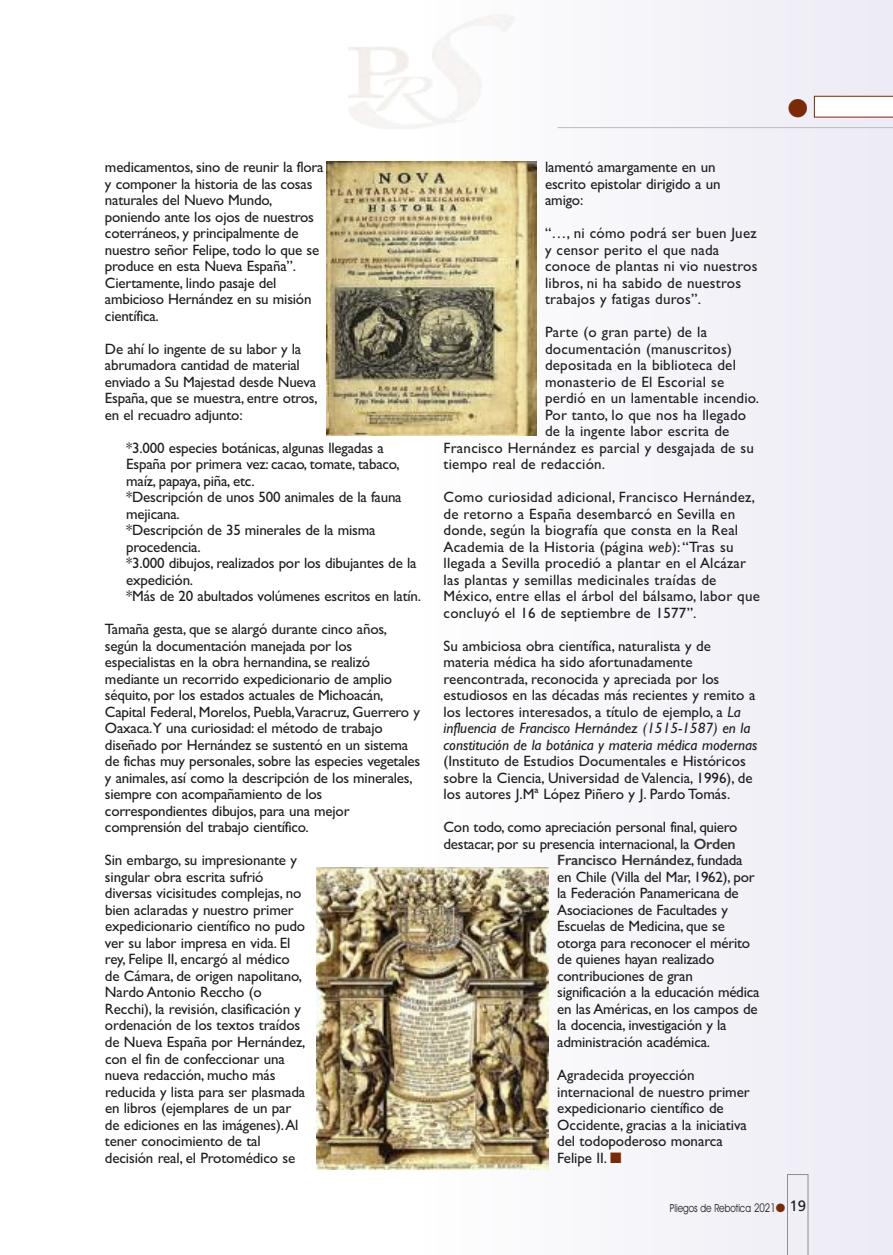
<style>
.page{position:relative;width:893px;height:1255px;background:#fff}
.page>*{position:absolute;margin:0;border:0;box-sizing:border-box;transform-origin:0 0}
.t1{font:25.5px "Zapf Dingbats";color:#7b2a08}
.t2{font:15px/16.5px "Gill Sans";letter-spacing:-.01em;color:#1f1d1d}
.t3{font:15px/16.5px "Gill Sans";letter-spacing:.015em;color:#1f1d1d}
.t4{font:600 15px "Gill Sans";letter-spacing:-.015em;color:#383636}
.t5{font:11.25px "Avant Garde IT Cby BT";color:#1f1d1d;scale:.8 1}
.s1{font-style:italic}
.s2{font-weight:600;color:#383636}
.s3{font-weight:400;color:#1f1d1d}
.s4{color:#7b2a08}
.s5{font-size:12px}
.s6{font-family:"Frutiger";font-size:15px}
</style>
<div class="page">
<div style="left:424px;top:0;width:469px;height:1254px;background:#f4f3f9"></div>
<img style="left:348px;top:13px;width:165px;height:117px">
<hr style="left:558px;top:127px;width:335px;height:1px;background:#bcbbbb">
<svg style="left:787px;top:1174px;width:21px;height:80px"></svg>
<svg style="left:814px;top:96px;width:79px;height:21px"></svg>
<img style="left:327px;top:162px;width:209px;height:274px">
<img style="left:316px;top:867px;width:233px;height:302px">
<p class="t2" style="left:105px;top:159px;width:220px">medicamentos, sino de reunir la flora y componer la historia de las cosas naturales del Nuevo Mundo, poniendo ante los ojos de nuestros coterráneos, y principalmente de nuestro señor Felipe, todo lo que se produce en esta Nueva España”.<br>Ciertamente, lindo pasaje del ambicioso Hernández en su misión científica.</p>
<p class="t2" style="left:105px;top:340px;width:214px">De ahí lo ingente de su labor y la abrumadora cantidad de material enviado a Su Majestad desde Nueva<br>España, que se muestra, entre otros, en el recuadro adjunto:</p>
<p class="t2" style="left:126px;top:439px;width:296px">*3.000 especies botánicas, algunas llegadas a España por primera vez: cacao, tomate, tabaco, maíz, papaya, piña, etc.<br>*Descripción de unos 500 animales de la fauna mejicana.<br>*Descripción de 35 minerales de la misma procedencia.<br>*3.000 dibujos, realizados por los dibujantes de la expedición.<br>*Más de 20 abultados volúmenes escritos en latín.</p>
<p class="t2" style="left:105px;top:621px;width:317px">Tamaña gesta, que se alargó durante cinco años, según la documentación manejada por los especialistas en la obra hernandina, se realizó mediante un recorrido expedicionario de amplio séquito, por los estados actuales de Michoacán, Capital Federal, Morelos, Puebla,Varacruz, Guerrero y Oaxaca.Y una curiosidad: el método de trabajo diseñado por Hernández se sustentó en un sistema de fichas muy personales, sobre las especies vegetales y animales, así como la descripción de los minerales, siempre con acompañamiento de los correspondientes dibujos, para una mejor comprensión del trabajo científico.</p>
<p class="t2" style="left:105px;top:852px;width:202px">Sin embargo, su impresionante y singular obra escrita sufrió diversas vicisitudes complejas, no bien aclaradas y nuestro primer expedicionario científico no pudo ver su labor impresa en vida. El rey, Felipe II, encargó al médico de Cámara, de origen napolitano,<br>Nardo Antonio Reccho (o<br>Recchi), la revisión, clasificación y ordenación de los textos traídos de Nueva España por Hernández, con el fin de confeccionar una nueva redacción, mucho más reducida y lista para ser plasmada en libros (ejemplares de un par de ediciones en las imágenes).Al tener conocimiento de tal decisión real, el Protomédico se</p>
<h1 class="t1" style="left:788px;top:93px;width:22px">●</h1>
<p class="t2" style="left:545px;top:159px;width:177px">lamentó amargamente en un escrito epistolar dirigido a un amigo:</p>
<p class="t3" style="left:545px;top:225px;width:214px">“…, ni cómo podrá ser buen Juez y censor perito el que nada conoce de plantas ni vio nuestros libros, ni ha sabido de nuestros trabajos y fatigas duros”.</p>
<p class="t3" style="left:545px;top:324px;width:164px">Parte (o gran parte) de la</p>
<p class="t3" style="left:545px;top:340px;width:188px">documentación (manuscritos)</p>
<p class="t3" style="left:545px;top:357px;width:192px">depositada en la biblioteca del</p>
<p class="t3" style="left:545px;top:373px;width:181px">monasterio de El Escorial se</p>
<p class="t3" style="left:545px;top:390px;width:216px">perdió en un lamentable incendio.</p>
<p class="t3" style="left:545px;top:406px;width:203px">Por tanto, lo que nos ha llegado</p>
<p class="t3" style="left:545px;top:423px;width:186px">de la ingente labor escrita de</p>
<p class="t3" style="left:444px;top:439px;width:312px">Francisco Hernández es parcial y desgajada de su</p>
<p class="t3" style="left:444px;top:456px;width:163px">tiempo real de redacción.</p>
<p class="t3" style="left:444px;top:489px;width:318px">Como curiosidad adicional, Francisco Hernández, de retorno a España desembarcó en Sevilla en donde, según la biografía que consta en la Real Academia de la Historia (página <span class="s1">web</span>): “Tras su llegada a Sevilla procedió a plantar en el Alcázar las plantas y semillas medicinales traídas de México, entre ellas el árbol del bálsamo, labor que concluyó el 16 de septiembre de 1577”.</p>
<p class="t2" style="left:444px;top:637px;width:315px">Su ambiciosa obra científica, naturalista y de materia médica ha sido afortunadamente reencontrada, reconocida y apreciada por los estudiosos en las décadas más recientes y remito a los lectores interesados, a título de ejemplo, a <span class="s1">La influencia de Francisco Hernández (1515-1587) en la constitución de la botánica y materia médica modernas</span></p>
<p class="t2" style="left:444px;top:753px;width:310px">(Instituto de Estudios Documentales e Históricos sobre la Ciencia, Universidad de Valencia, 1996), de los autores J.Mª López Piñero y J. Pardo Tomás.</p>
<p class="t2" style="left:444px;top:819px;width:295px">Con todo, como apreciación personal final, quiero</p>
<p class="t2" style="left:444px;top:835px;width:294px">destacar, por su presencia internacional, la <span class="s2">Orden</span></p>
<p class="t4" style="left:557px;top:851px;width:187px">Francisco Hernández<span class="s3">, fundada</span></p>
<p class="t2" style="left:557px;top:868px;width:199px">en Chile (Villa del Mar, 1962), por</p>
<p class="t2" style="left:557px;top:885px;width:183px">la Federación Panamericana de</p>
<p class="t2" style="left:557px;top:901px;width:172px">Asociaciones de Facultades y</p>
<p class="t2" style="left:557px;top:918px;width:169px">Escuelas de Medicina, que se</p>
<p class="t2" style="left:557px;top:934px;width:194px">otorga para reconocer el mérito</p>
<p class="t2" style="left:557px;top:951px;width:159px">de quienes hayan realizado</p>
<p class="t2" style="left:557px;top:967px;width:137px">contribuciones de gran</p>
<p class="t2" style="left:557px;top:984px;width:204px">significación a la educación médica</p>
<p class="t2" style="left:557px;top:1000px;width:202px">en las Américas, en los campos de</p>
<p class="t2" style="left:557px;top:1017px;width:171px">la docencia, investigación y la</p>
<p class="t2" style="left:557px;top:1033px;width:154px">administración académica.</p>
<p class="t2" style="left:557px;top:1066px;width:194px">Agradecida proyección internacional de nuestro primer expedicionario científico de<br>Occidente, gracias a la iniciativa del todopoderoso monarca<br>Felipe II. <span class="s4">■</span></p>
<p class="t5" style="left:670px;top:1204px;width:172px">Pliegos de Rebotica <span class="s5">2021</span><span class="s4">●</span> <span class="s6">19</span></p>
</div>
